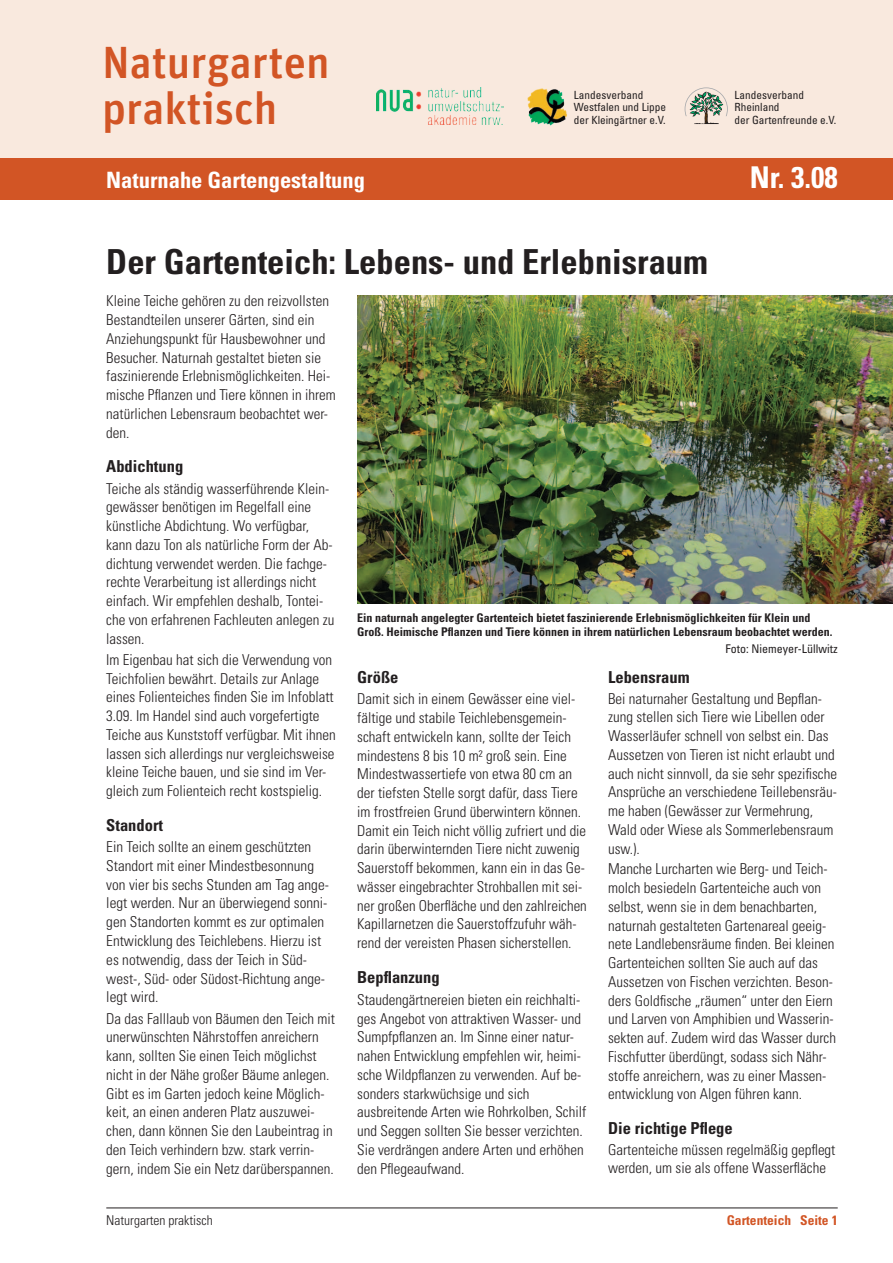
<style>
.page{position:relative;width:893px;height:1263px;background:#fff}
.page>*{position:absolute;margin:0;border:0;box-sizing:border-box;transform-origin:0 0}
.Infoblatt_LV_Name{font:500 45px/46.5px "Unit Pro";color:#d25525}
.Infoblatt_Head{font:700 condensed 34.5px "Univers";color:#231f20}
.Infoblatt_LV_Name-2{font:700 condensed 30px "Univers";color:#fff}
.Infoblatt_LV_Name-3{font:700 condensed 22.5px "Univers";color:#fff}
.Infoblatt_ZÜ{font:700 condensed 16.5px "Univers";color:#231f20}
.Infoblatt_GS{font:300 condensed 15px/18.8px "Univers LT Std";color:#231f20}
.Infoblatt_LV_Name-4{font:300 condensed 13.5px "Univers LT Std";color:#231f20}
.Infoblatt_LV_Name-5{font:700 condensed 13.5px "Univers";color:#d25525}
.Infoblatt_BU{font:700 condensed 12px/14.2px "Univers";color:#231f20}
.Infoblatt_BU-2{font:condensed 12px "Univers";color:#231f20}
.Infoblatt_LV_Name-6{font:condensed 11.25px/12.8px "Univers";color:#231f20}
</style>
<div class="page">
<hr style="left:106px;top:1208px;width:732px;height:1px;background:#231f20">
<div style="left:0;top:157px;width:893px;height:43px;background:#d25525"></div>
<div style="left:0;top:0;width:893px;height:157px;background:#f9e9de"></div>
<img style="left:527px;top:88px;width:41px;height:37px">
<img style="left:376px;top:88px;width:128px;height:36px">
<svg style="left:685px;top:87px;width:43px;height:37px"></svg>
<img style="left:357px;top:296px;width:536px;height:308px">
<p class="Infoblatt_LV_Name" style="left:102px;top:37px;width:229px">Naturgarten praktisch</p>
<p class="Infoblatt_LV_Name-6" style="left:574px;top:88px;width:94px">Landesverband<br>Westfalen und Lippe der Kleingärtner e.V.</p>
<p class="Infoblatt_LV_Name-6" style="left:735px;top:88px;width:103px">Landesverband<br>Rheinland<br>der Gartenfreunde e.V.</p>
<p class="Infoblatt_LV_Name-3" style="left:106px;top:166px;width:260px">Naturnahe Gartengestaltung</p>
<p class="Infoblatt_LV_Name-2" style="left:750px;top:158px;width:89px">Nr. 3.08</p>
<p class="Infoblatt_Head" style="left:106px;top:241px;width:603px">Der Gartenteich: Lebens- und Erlebnisraum</p>
<p class="Infoblatt_GS" style="left:106px;top:292px;width:231px">Kleine Teiche gehören zu den reizvollsten Bestandteilen unserer Gärten, sind ein Anziehungspunkt für Hausbewohner und Besucher. Naturnah gestaltet bieten sie faszinierende Erlebnismöglichkeiten. Hei&shy;mische Pflanzen und Tiere können in ihrem natürlichen Lebensraum beobachtet wer&shy;den.</p>
<p class="Infoblatt_ZÜ" style="left:106px;top:456px;width:79px">Abdichtung</p>
<p class="Infoblatt_GS" style="left:106px;top:479px;width:230px">Teiche als ständig wasserführende Klein&shy;gewässer benötigen im Regelfall eine künstliche Abdichtung. Wo verfügbar, kann dazu Ton als natürliche Form der Ab&shy;dichtung verwendet werden. Die fachge&shy;rechte Verarbeitung ist allerdings nicht einfach. Wir empfehlen deshalb, Tontei&shy;che von erfahrenen Fachleuten anlegen zu lassen.</p>
<p class="Infoblatt_GS" style="left:106px;top:650px;width:231px">Im Eigenbau hat sich die Verwendung von Teichfolien bewährt. Details zur Anlage eines Folienteiches finden Sie im Infoblatt 3.09. Im Handel sind auch vorgefertigte Teiche aus Kunststoff verfügbar. Mit ihnen lassen sich allerdings nur vergleichsweise kleine Teiche bauen, und sie sind im Ver&shy;gleich zum Folienteich recht kostspielig.</p>
<p class="Infoblatt_ZÜ" style="left:106px;top:815px;width:58px">Standort</p>
<p class="Infoblatt_GS" style="left:106px;top:837px;width:224px">Ein Teich sollte an einem geschützten Standort mit einer Mindestbesonnung von vier bis sechs Stunden am Tag ange&shy;legt werden. Nur an überwiegend sonni&shy;gen Standorten kommt es zur optimalen Entwicklung des Teichlebens. Hierzu ist es notwendig, dass der Teich in Süd&shy;west-, Süd- oder Südost-Richtung ange&shy;legt wird.</p>
<p class="Infoblatt_GS" style="left:106px;top:1009px;width:230px">Da das Falllaub von Bäumen den Teich mit unerwünschten Nährstoffen anreichern kann, sollten Sie einen Teich möglichst nicht in der Nähe großer Bäume anlegen.<br>Gibt es im Garten jedoch keine Möglich&shy;keit, an einen anderen Platz auszuwei&shy;chen, dann können Sie den Laubeintrag in den Teich verhindern bzw. stark verrin&shy;gern, indem Sie ein Netz darüberspannen.</p>
<p class="Infoblatt_BU" style="left:357px;top:610px;width:477px">Ein naturnah angelegter Gartenteich bietet faszinierende Erlebnismöglichkeiten für Klein und<br>Groß. Heimische Pflanzen und Tiere können in ihrem natürlichen Lebensraum beobachtet werden.</p>
<p class="Infoblatt_BU-2" style="left:725px;top:641px;width:114px">Foto: Niemeyer-Lüllwitz</p>
<p class="Infoblatt_ZÜ" style="left:357px;top:667px;width:43px">Größe</p>
<p class="Infoblatt_GS" style="left:357px;top:690px;width:231px">Damit sich in einem Gewässer eine viel&shy;fältige und stabile Teichlebensgemein&shy;schaft entwickeln kann, sollte der Teich mindestens 8 bis 10 m² groß sein. Eine Mindestwassertiefe von etwa 80 cm an der tiefsten Stelle sorgt dafür, dass Tiere im frostfreien Grund überwintern können.<br>Damit ein Teich nicht völlig zufriert und die darin überwinternden Tiere nicht zuwenig Sauerstoff bekommen, kann ein in das Ge&shy;wässer eingebrachter Strohballen mit sei&shy;ner großen Oberfläche und den zahlreichen Kapillarnetzen die Sauerstoffzufuhr wäh&shy;rend der vereisten Phasen sicherstellen.</p>
<p class="Infoblatt_ZÜ" style="left:357px;top:967px;width:84px">Bepflanzung</p>
<p class="Infoblatt_GS" style="left:357px;top:990px;width:231px">Staudengärtnereien bieten ein reichhalti&shy;ges Angebot von attraktiven Wasser- und Sumpfpflanzen an. Im Sinne einer natur&shy;nahen Entwicklung empfehlen wir, heimi&shy;sche Wildpflanzen zu verwenden. Auf be&shy;sonders starkwüchsige und sich ausbreitende Arten wie Rohrkolben, Schilf und Seggen sollten Sie besser verzichten.<br>Sie verdrängen andere Arten und erhöhen den Pflegeaufwand.</p>
<p class="Infoblatt_ZÜ" style="left:608px;top:667px;width:83px">Lebensraum</p>
<p class="Infoblatt_GS" style="left:608px;top:689px;width:231px">Bei naturnaher Gestaltung und Bepflan&shy;zung stellen sich Tiere wie Libellen oder Wasserläufer schnell von selbst ein. Das Aussetzen von Tieren ist nicht erlaubt und auch nicht sinnvoll, da sie sehr spezifische Ansprüche an verschiedene Teillebensräu&shy;me haben (Gewässer zur Vermehrung, Wald oder Wiese als Sommerlebensraum usw.).</p>
<p class="Infoblatt_GS" style="left:608px;top:860px;width:229px">Manche Lurcharten wie Berg- und Teich&shy;molch besiedeln Gartenteiche auch von selbst, wenn sie in dem benachbarten, naturnah gestalteten Gartenareal geeig&shy;nete Landlebensräume finden. Bei kleinen Gartenteichen sollten Sie auch auf das Aussetzen von Fischen verzichten. Beson&shy;ders Goldfische „räumen“ unter den Eiern und Larven von Amphibien und Wasserin&shy;sekten auf. Zudem wird das Wasser durch Fischfutter überdüngt, sodass sich Nähr&shy;stoffe anreichern, was zu einer Massen&shy;entwicklung von Algen führen kann.</p>
<p class="Infoblatt_ZÜ" style="left:608px;top:1118px;width:126px">Die richtige Pflege</p>
<p class="Infoblatt_GS" style="left:608px;top:1140px;width:229px">Gartenteiche müssen regelmäßig gepflegt werden, um sie als offene Wasserfläche</p>
<p class="Infoblatt_LV_Name-4" style="left:106px;top:1212px;width:108px">Naturgarten praktisch</p>
<p class="Infoblatt_LV_Name-5" style="left:727px;top:1212px;width:112px">Gartenteich Seite 1</p>
</div>
